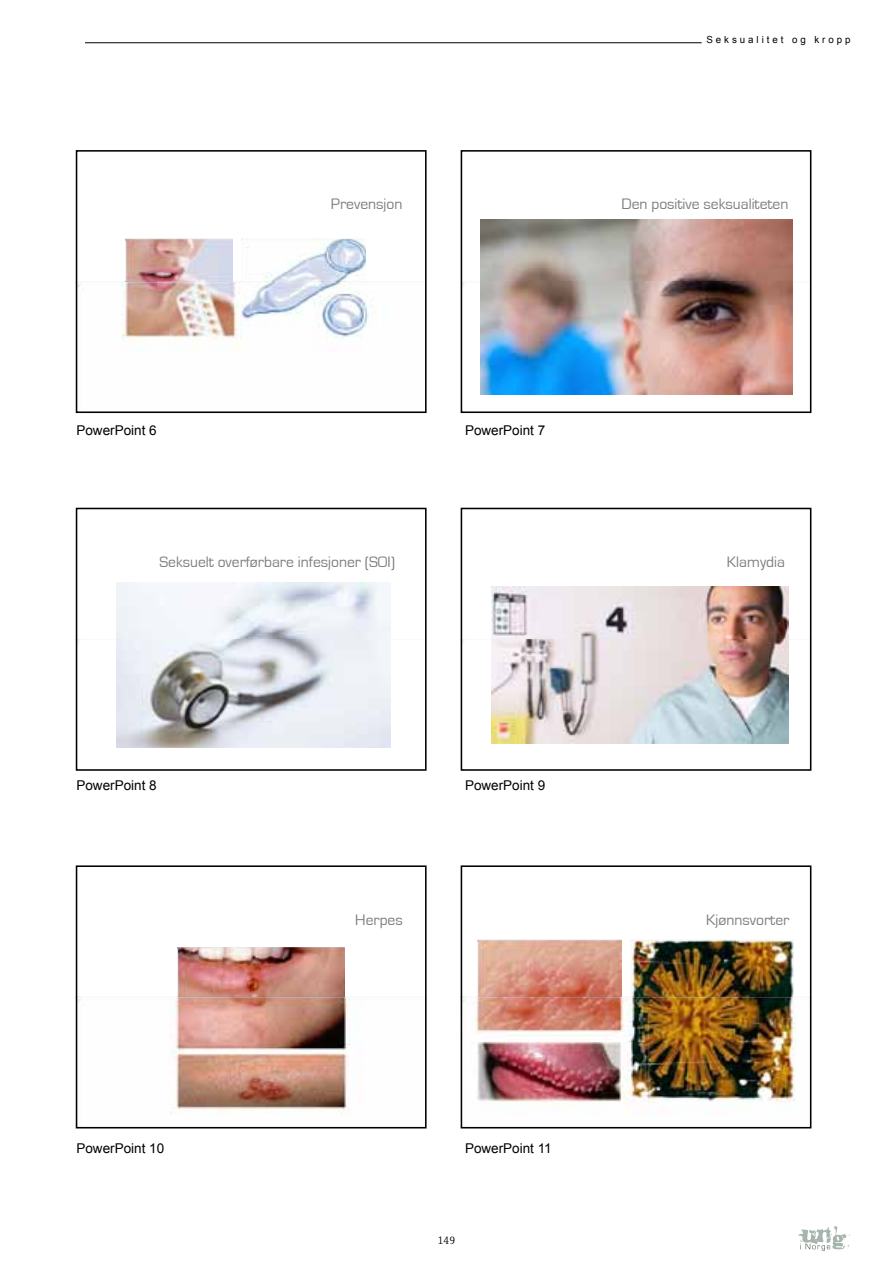
<style>
.page{position:relative;width:893px;height:1263px;background:#fff}
.page>*{position:absolute;margin:0;border:0;box-sizing:border-box;transform-origin:0 0}
.t1{font:19.95px "Calibri";color:#000}
.t2{font:15.6px "Eurostile";color:#7e7e7e}
.t3{font:13.5px "Arial";color:#000}
.t4{font:10.5px "Skopex Serif Reg TF";color:#000}
.t5{font:9.75px "Arial";letter-spacing:.3em;color:#000}
</style>
<div class="page">
<hr style="left:85px;top:42px;width:617px;height:1px;background:#000">
<svg style="left:798px;top:1226px;width:52px;height:25px"></svg>
<img style="left:126px;top:238px;width:107px;height:44px">
<img style="left:242px;top:238px;width:124px;height:44px">
<img style="left:76px;top:282px;width:350px;height:132px">
<div style="left:76px;top:150px;width:351px;height:263px;border:2px solid #000"></div>
<img style="left:480px;top:220px;width:312px;height:62px">
<img style="left:480px;top:282px;width:313px;height:113px">
<div style="left:461px;top:150px;width:350px;height:263px;border:2px solid #000"></div>
<img style="left:117px;top:583px;width:274px;height:164px">
<div style="left:76px;top:508px;width:351px;height:263px;border:2px solid #000"></div>
<img style="left:464px;top:639px;width:325px;height:105px">
<img style="left:491px;top:586px;width:298px;height:157px">
<div style="left:461px;top:508px;width:350px;height:263px;border:2px solid #000"></div>
<img style="left:79px;top:997px;width:271px;height:117px">
<img style="left:177px;top:947px;width:167px;height:50px">
<div style="left:76px;top:865px;width:351px;height:263px;border:2px solid #000"></div>
<img style="left:464px;top:997px;width:332px;height:117px">
<img style="left:478px;top:939px;width:143px;height:58px">
<img style="left:630px;top:939px;width:163px;height:58px">
<div style="left:461px;top:865px;width:350px;height:263px;border:2px solid #000"></div>
<p class="t1" style="left:768px;top:28px;width:92px">01.06.2011</p>
<p class="t5" style="left:706px;top:33px;width:145px">Seksualitet og kropp</p>
<p class="t2" style="left:331px;top:196px;width:73px">Prevensjon</p>
<p class="t2" style="left:622px;top:196px;width:168px">Den positive seksualiteten</p>
<p class="t3" style="left:76px;top:421px;width:82px">PowerPoint 6</p>
<p class="t3" style="left:465px;top:421px;width:82px">PowerPoint 7</p>
<p class="t2" style="left:159px;top:554px;width:237px">Seksuelt overførbare infesjoner (SOI)</p>
<p class="t2" style="left:727px;top:554px;width:60px">Klamydia</p>
<p class="t3" style="left:76px;top:776px;width:82px">PowerPoint 8</p>
<p class="t3" style="left:465px;top:776px;width:82px">PowerPoint 9</p>
<p class="t2" style="left:355px;top:911px;width:49px">Herpes</p>
<p class="t2" style="left:706px;top:911px;width:85px">Kjønnsvorter</p>
<p class="t3" style="left:76px;top:1139px;width:89px">PowerPoint 10</p>
<p class="t3" style="left:465px;top:1139px;width:88px">PowerPoint 11</p>
<p class="t4" style="left:438px;top:1234px;width:19px">149</p>
</div>
